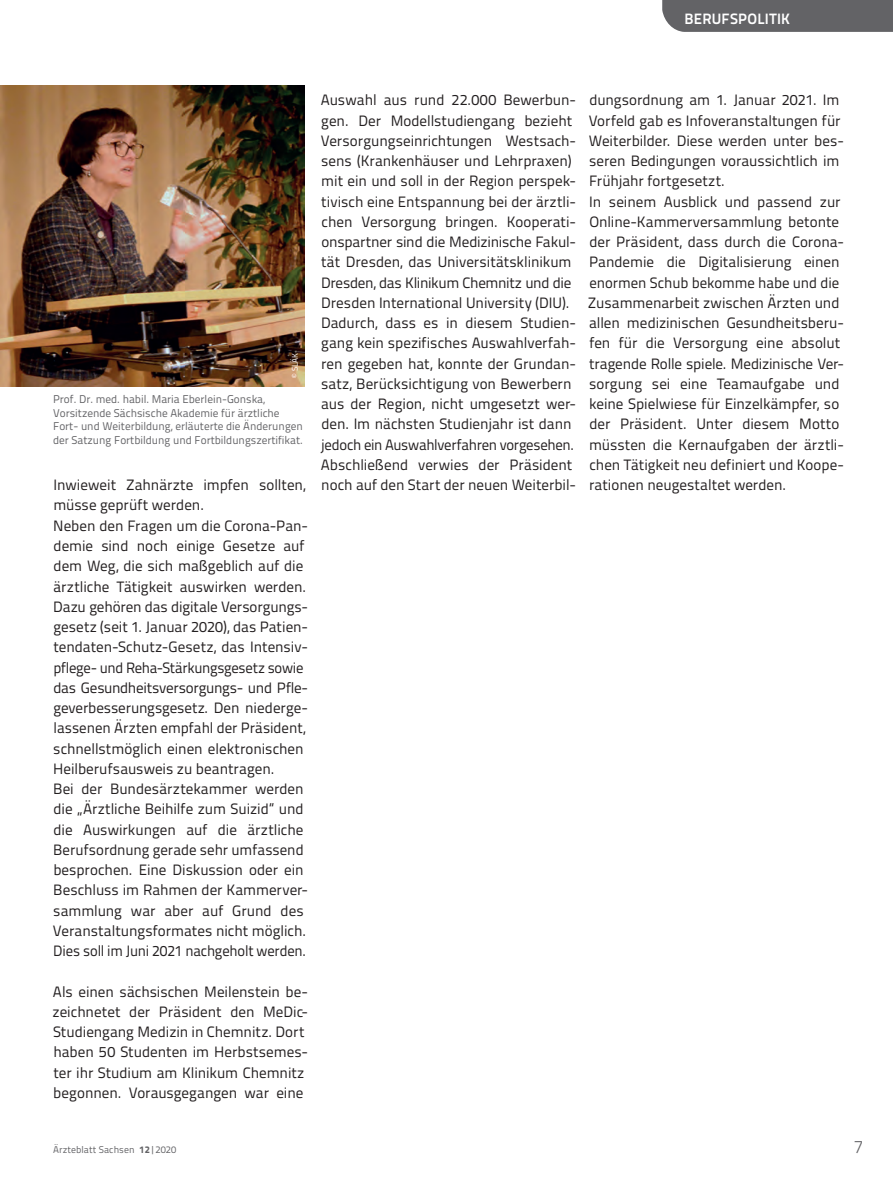
<style>
.page{position:relative;width:893px;height:1191px;background:#fff}
.page>*{position:absolute;margin:0;border:0;box-sizing:border-box;transform-origin:0 0}
.t1{font:300 18px "Titillium Text";color:#636366}
.t2{font:15px/20.2px "Titillium Text";letter-spacing:-.005em;color:#231f20}
.t3{font:700 15px "Titillium Text";letter-spacing:.01em;color:#fff}
.t4{font:11.25px/13.5px "Titillium Text";color:#636366}
.t5{font:9.75px "Titillium Text";letter-spacing:.01em;color:#636366}
.t6{font:8.25px "Titillium Text";color:#fff}
.s1{font-weight:800}
</style>
<div class="page">
<div style="left:662px;top:0;width:231px;height:32px;background:#636366"></div>
<img style="left:0;top:85px;width:304px;height:301px">
<p class="t3" style="left:685px;top:7px;width:107px">BERUFSPOLITIK</p>
<p class="t6" style="left:289px;top:377px;width:26px;rotate:-90deg">© SLÄK</p>
<p class="t4" style="left:53px;top:392px;width:251px">Prof. Dr. med. habil. Maria Eberlein-Gonska, Vorsitzende Sächsische Akademie für ärztliche Fort- und Weiterbildung, erläuterte die Änderungen der Satzung Fortbildung und Fortbildungszertifikat.</p>
<p class="t2" style="left:53px;top:474px;width:257px">Inwieweit Zahnärzte impfen sollten, müsse geprüft werden.<br>Neben den Fragen um die Corona-Pan&shy;demie sind noch einige Gesetze auf dem Weg, die sich maßgeblich auf die ärztliche Tätigkeit auswirken werden.<br>Dazu gehören das digitale Versorgungs&shy;gesetz (seit 1. Januar 2020), das Patien&shy;tendaten-Schutz-Gesetz, das Intensiv&shy;pflege- und Reha-Stärkungsgesetz sowie das Gesundheitsversorgungs- und Pfle-- geverbesserungsgesetz. Den niederge&shy;lassenen Ärzten empfahl der Präsident, schnellstmöglich einen elektronischen Heilberufsausweis zu beantragen.<br>Bei der Bundesärztekammer werden die „Ärztliche Beihilfe zum Suizid“ und die Auswirkungen auf die ärztliche Berufsordnung gerade sehr umfassend besprochen. Eine Diskussion oder ein Beschluss im Rahmen der Kammerver&shy;sammlung war aber auf Grund des Veranstaltungsformates nicht möglich.<br>Dies soll im Juni 2021 nachgeholt werden.</p>
<p class="t2" style="left:53px;top:980px;width:257px">Als einen sächsischen Meilenstein be-- zeichnetet der Präsident den MeDic-Studiengang Medizin in Chemnitz. Dort haben 50 Studenten im Herbstsemes&shy;ter ihr Studium am Klinikum Chemnitz begonnen. Vorausgegangen war eine</p>
<p class="t2" style="left:321px;top:89px;width:257px">Auswahl aus rund 22.000 Bewerbun&shy;gen. Der Modellstudiengang bezieht Versorgungseinrichtungen Westsach&shy;sens (Krankenhäuser und Lehrpraxen) mit ein und soll in der Region perspek&shy;tivisch eine Entspannung bei der ärztli&shy;chen Versorgung bringen. Kooperati&shy;onspartner sind die Medizinische Fakul&shy;tät Dresden, das Universitätsklinikum Dresden, das Klinikum Chemnitz und die Dresden International University (DIU).<br>Dadurch, dass es in diesem Studien&shy;gang kein spezifisches Auswahlverfah&shy;ren gegeben hat, konnte der Grundan&shy;satz, Berücksichtigung von Bewerbern aus der Region, nicht umgesetzt wer&shy;den. Im nächsten Studienjahr ist dann jedoch ein Auswahlverfahren vorgesehen.<br>Abschließend verwies der Präsident noch auf den Start der neuen Weiterbil-</p>
<p class="t2" style="left:588px;top:89px;width:258px">dungsordnung am 1. Januar 2021. Im Vorfeld gab es Infoveranstaltungen für Weiterbilder. Diese werden unter bes&shy;seren Bedingungen voraussichtlich im Frühjahr fortgesetzt.<br>In seinem Ausblick und passend zur Online-Kammerversammlung betonte der Präsident, dass durch die Corona-Pandemie die Digitalisierung einen enormen Schub bekomme habe und die Zusammenarbeit zwischen Ärzten und allen medizinischen Gesundheitsberu&shy;fen für die Versorgung eine absolut tragende Rolle spiele. Medizinische Ver&shy;sorgung sei eine Teamaufgabe und keine Spielwiese für Einzelkämpfer, so der Präsident. Unter diesem Motto müssten die Kernaufgaben der ärztli&shy;chen Tätigkeit neu definiert und Koope&shy;rationen neugestaltet werden.</p>
<p class="t5" style="left:53px;top:1142px;width:125px">Ärzteblatt Sachsen <span class="s1">12</span>|2020</p>
<p class="t1" style="left:854px;top:1133px;width:11px">7</p>
</div>
